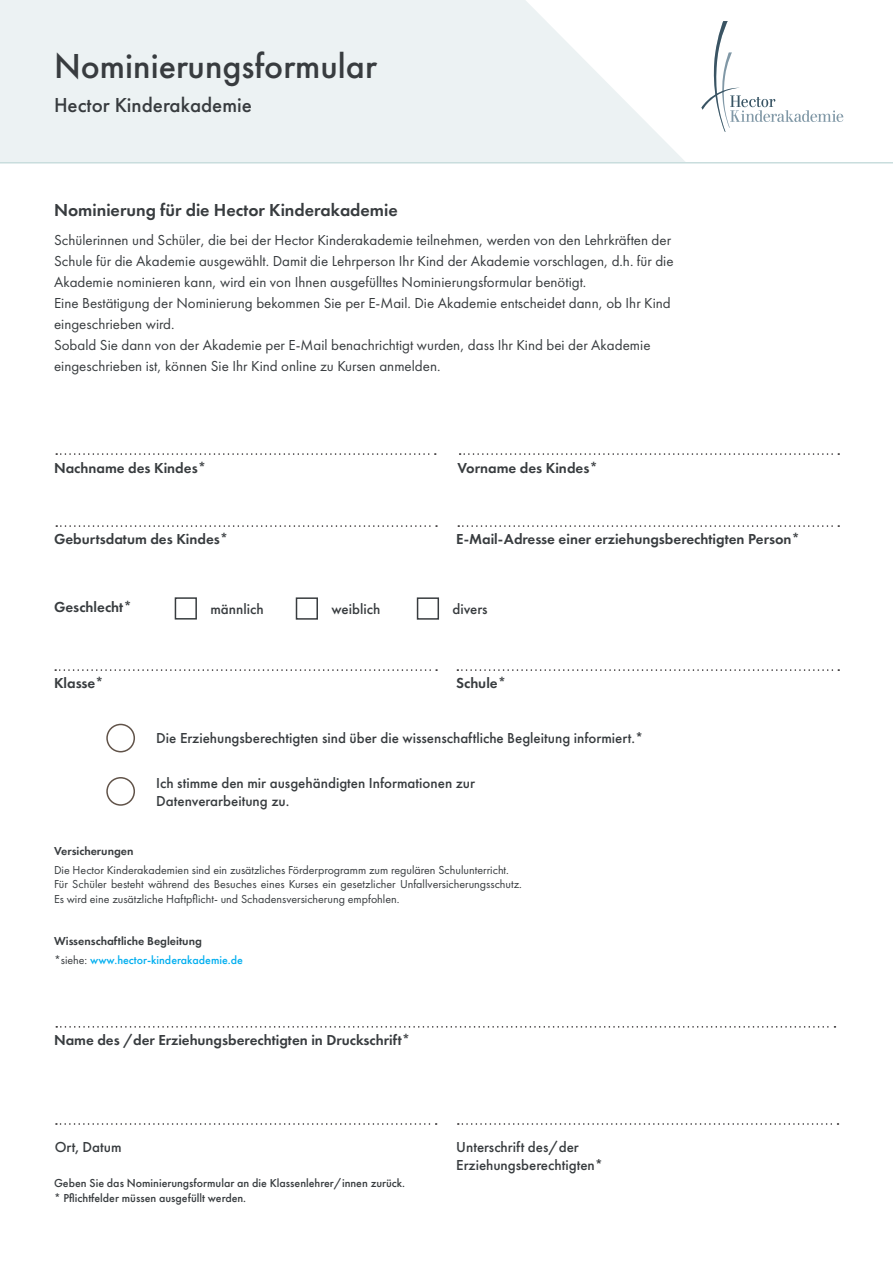
<style>
.page{position:relative;width:893px;height:1263px;background:#fff}
.page>*{position:absolute;margin:0;border:0;box-sizing:border-box;transform-origin:0 0}
.t1{font:500 36px "Futura PT";color:#383c3f}
.t2{font:500 21px "Futura PT";color:#383c3f}
.t3{font:600 18px "Futura PT";color:#383c3f}
.t4{font:15px/21px "Futura PT";color:#383c3f}
.t5{font:500 15px/18px "Futura PT";color:#383c3f}
.t6{font:600 15px "Futura PT";color:#383c3f}
.t7{font:12px/14.4px "Futura PT";color:#383c3f}
.t8{font:500 12px "Futura PT";color:#383c3f}
.t9{font:600 12px "Futura PT";color:#383c3f}
.t10{font:500 12px "Futura PT";color:#00aeef}
.s1{font-weight:400;color:#383c3f}
</style>
<div class="page">
<svg style="left:0;top:0;width:685px;height:162px;background:#eef3f4"></svg>
<hr style="left:0;top:162px;width:893px;height:2px;background:#c9dddd">
<svg style="left:701px;top:21px;width:142px;height:111px"></svg>
<svg style="left:56px;top:525px;width:381px;height:2px"></svg>
<svg style="left:55px;top:669px;width:382px;height:2px"></svg>
<svg style="left:56px;top:1026px;width:779px;height:2px"></svg>
<svg style="left:56px;top:1123px;width:381px;height:2px"></svg>
<svg style="left:56px;top:453px;width:380px;height:2px"></svg>
<svg style="left:458px;top:525px;width:381px;height:2px"></svg>
<svg style="left:460px;top:453px;width:379px;height:2px"></svg>
<svg style="left:457px;top:669px;width:382px;height:2px"></svg>
<svg style="left:458px;top:1123px;width:380px;height:2px"></svg>
<div style="left:175px;top:597px;width:22px;height:22px;border:2px solid #383c3f"></div>
<div style="left:296px;top:597px;width:22px;height:23px;border:2px solid #383c3f"></div>
<div style="left:417px;top:597px;width:22px;height:23px;border:2px solid #383c3f"></div>
<div style="left:106px;top:724px;width:29px;height:28px;border:2px solid #615349;border-radius:50%"></div>
<div style="left:106px;top:777px;width:29px;height:29px;border:2px solid #615349;border-radius:50%"></div>
<p class="t1" style="left:54px;top:44px;width:324px">Nominierungsformular</p>
<p class="t2" style="left:54px;top:92px;width:199px">Hector Kinderakademie</p>
<p class="t3" style="left:54px;top:199px;width:345px">Nominierung für die Hector Kinderakademie</p>
<p class="t4" style="left:54px;top:230px;width:621px">Schülerinnen und Schüler, die bei der Hector Kinderakademie teilnehmen, werden von den Lehrkräften der Schule für die Akademie ausgewählt. Damit die Lehrperson Ihr Kind der Akademie vorschlagen, d.h. für die Akademie nominieren kann, wird ein von Ihnen ausgefülltes Nominierungsformular benötigt.<br>Eine Bestätigung der Nominierung bekommen Sie per E-Mail. Die Akademie entscheidet dann, ob Ihr Kind eingeschrieben wird.<br>Sobald Sie dann von der Akademie per E-Mail benachrichtigt wurden, dass Ihr Kind bei der Akademie eingeschrieben ist, können Sie Ihr Kind online zu Kursen anmelden.</p>
<p class="t6" style="left:54px;top:458px;width:154px">Nachname des Kindes*</p>
<p class="t6" style="left:54px;top:529px;width:176px">Geburtsdatum des Kindes*</p>
<p class="t6" style="left:457px;top:458px;width:142px">Vorname des Kindes*</p>
<p class="t6" style="left:456px;top:529px;width:345px">E-Mail-Adresse einer erziehungsberechtigten Person*</p>
<p class="t6" style="left:54px;top:598px;width:79px">Geschlecht*</p>
<p class="t5" style="left:210px;top:600px;width:55px">männlich</p>
<p class="t5" style="left:331px;top:600px;width:50px">weiblich</p>
<p class="t5" style="left:452px;top:600px;width:37px">divers</p>
<p class="t6" style="left:54px;top:673px;width:51px">Klasse*</p>
<p class="t6" style="left:456px;top:673px;width:52px">Schule*</p>
<p class="t5" style="left:156px;top:729px;width:488px">Die Erziehungsberechtigten sind über die wissenschaftliche Begleitung informiert.*</p>
<p class="t5" style="left:156px;top:774px;width:320px">Ich stimme den mir ausgehändigten Informationen zur<br>Datenverarbeitung zu.</p>
<p class="t9" style="left:54px;top:844px;width:81px">Versicherungen</p>
<p class="t7" style="left:54px;top:863px;width:456px">Die Hector Kinderakademien sind ein zusätzliches Förderprogramm zum regulären Schulunterricht.</p>
<p class="t7" style="left:54px;top:877px;width:469px">Für Schüler besteht während des Besuches eines Kurses ein gesetzlicher Unfallversicherungsschutz.<br>Es wird eine zusätzliche Haftpflicht- und Schadensversicherung empfohlen.</p>
<p class="t9" style="left:54px;top:934px;width:149px">Wissenschaftliche Begleitung</p>
<p class="t10" style="left:54px;top:953px;width:190px"><span class="s1">*siehe:</span> www.hector-kinderakademie.de</p>
<p class="t6" style="left:54px;top:1030px;width:358px">Name des /der Erziehungsberechtigten in Druckschrift*</p>
<p class="t5" style="left:55px;top:1138px;width:68px">Ort, Datum</p>
<p class="t5" style="left:456px;top:1138px;width:148px">Unterschrift des/der<br>Erziehungsberechtigten*</p>
<p class="t8" style="left:54px;top:1176px;width:353px">Geben Sie das Nominierungsformular an die Klassenlehrer/innen zurück.</p>
<p class="t8" style="left:54px;top:1190px;width:194px">* Pflichtfelder müssen ausgefüllt werden.</p>
</div>
